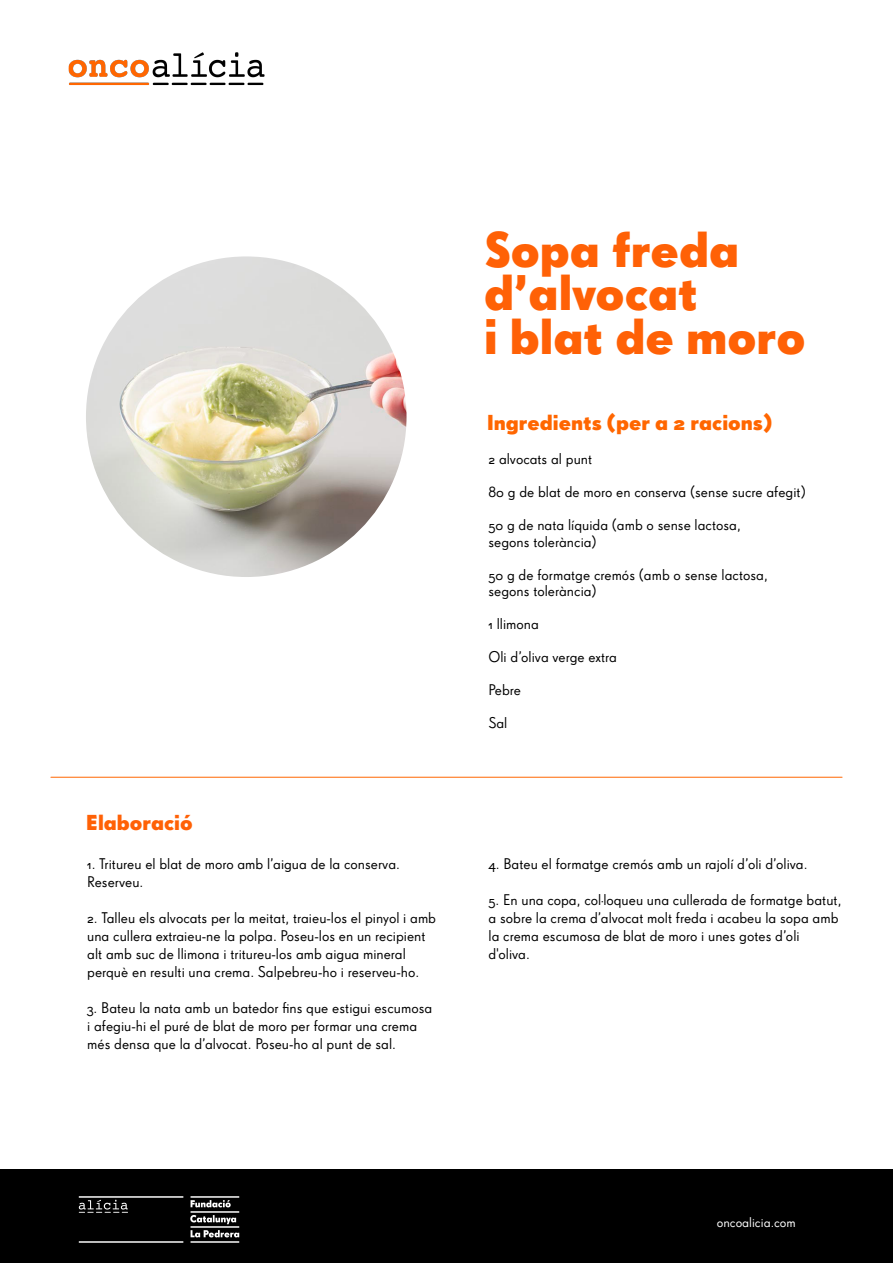
<style>
.page{position:relative;width:893px;height:1263px;background:#fff}
.page>*{position:absolute;margin:0;border:0;box-sizing:border-box;transform-origin:0 0}
.t1{font:48.45px/43.5px "Super Grotesk OT Bld";color:#ff6106}
.t2{font:21px "Super Grotesk OT Bld";color:#f60}
.t3{font:21px "Super Grotesk OT Bld";color:#ff6106}
.t4{font:15px/18px "Super Grotesk OT";color:#000}
.t5{font:13.5px "Super Grotesk OT";color:#fff}
</style>
<div class="page">
<img style="left:86px;top:256px;width:320px;height:321px;border-radius:160px">
<hr style="left:51px;top:777px;width:791px;height:1px;background:#f60">
<div style="left:0;top:1170px;width:893px;height:93px;background:#000"></div>
<img style="left:78px;top:1196px;width:162px;height:47px">
<img style="left:68px;top:52px;width:197px;height:34px">
<h2 class="t3" style="left:86px;top:809px;width:108px">Elaboració</h2>
<p class="t4" style="left:87px;top:855px;width:314px">1. Tritureu el blat de moro amb l’aigua de la conserva.<br>Reserveu.</p>
<p class="t4" style="left:87px;top:909px;width:350px">2. Talleu els alvocats per la meitat, traieu-los el pinyol i amb una cullera extraieu-ne la polpa. Poseu-los en un recipient alt amb suc de llimona i tritureu-los amb aigua mineral perquè en resulti una crema. Salpebreu-ho i reserveu-ho.</p>
<p class="t4" style="left:87px;top:999px;width:347px">3. Bateu la nata amb un batedor fins que estigui escumosa i afegiu-hi el puré de blat de moro per formar una crema més densa que la d’alvocat. Poseu-ho al punt de sal.</p>
<h1 class="t1" style="left:484px;top:227px;width:323px">Sopa freda d’alvocat<br>i blat de moro</h1>
<h2 class="t2" style="left:487px;top:410px;width:286px">Ingredients (per a 2 racions)</h2>
<p class="t4" style="left:488px;top:450px;width:105px">2 alvocats al punt</p>
<p class="t4" style="left:488px;top:483px;width:319px">80 g de blat de moro en conserva (sense sucre afegit)</p>
<p class="t4" style="left:488px;top:517px;width:254px;line-height:16.5px">50 g de nata líquida (amb o sense lactosa, segons tolerància)</p>
<p class="t4" style="left:488px;top:566px;width:281px;line-height:16.5px">50 g de formatge cremós (amb o sense lactosa, segons tolerància)</p>
<p class="t4" style="left:488px;top:615px;width:52px">1 llimona</p>
<p class="t4" style="left:488px;top:648px;width:130px">Oli d’oliva verge extra</p>
<p class="t4" style="left:488px;top:681px;width:34px">Pebre</p>
<p class="t4" style="left:488px;top:714px;width:20px">Sal</p>
<p class="t4" style="left:489px;top:855px;width:320px">4. Bateu el formatge cremós amb un rajolí d’oli d’oliva.</p>
<p class="t4" style="left:489px;top:891px;width:354px">5. En una copa, col·loqueu una cullerada de formatge batut, a sobre la crema d’alvocat molt freda i acabeu la sopa amb la crema escumosa de blat de moro i unes gotes d’oli d'oliva.</p>
<p class="t5" style="left:717px;top:1215px;width:80px">oncoalicia.com</p>
</div>
